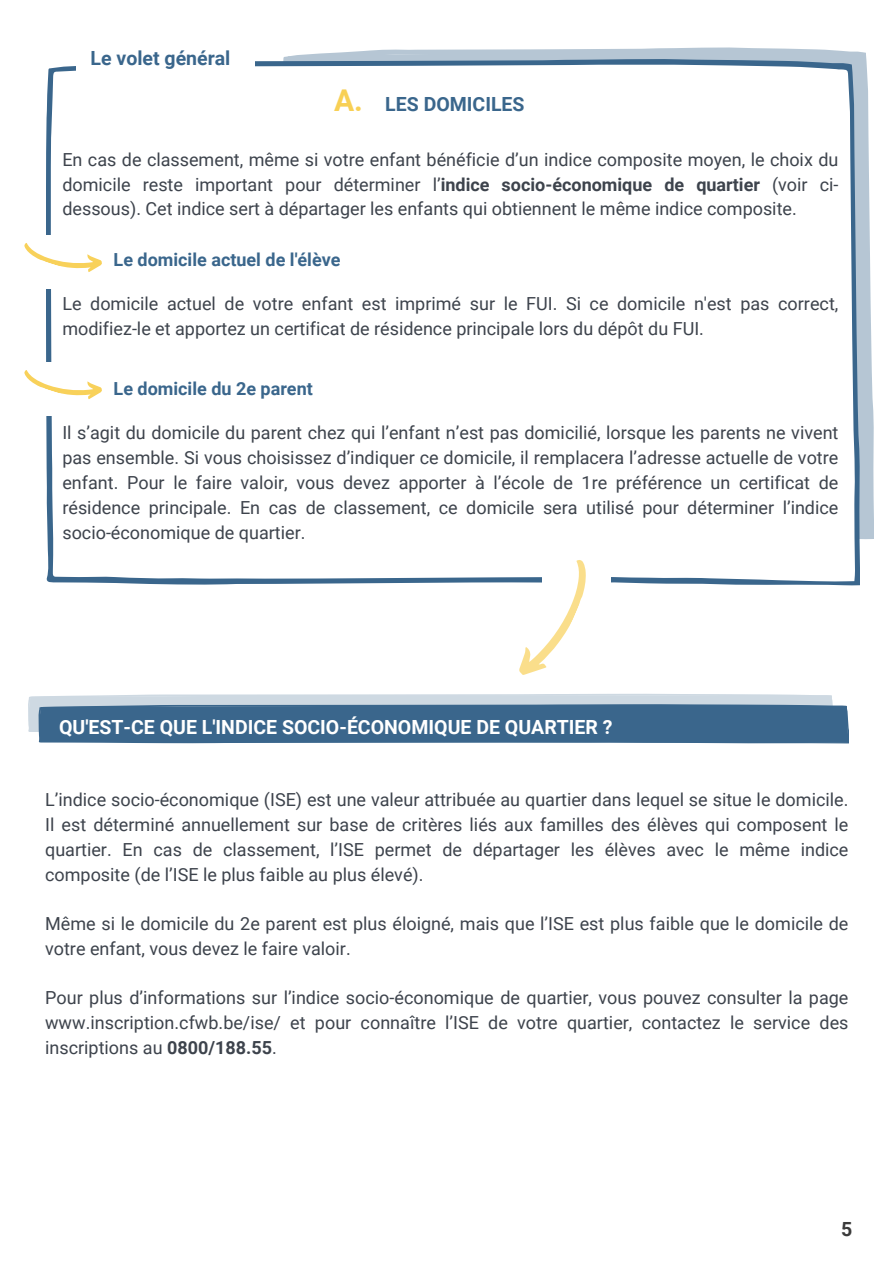
<style>
.page{position:relative;width:894px;height:1264px;background:#fff}
.page>*{position:absolute;margin:0;border:0;box-sizing:border-box;transform-origin:0 0}
.t1{font:700 30px "Roboto";color:#f8d055}
.t2{font:700 19.5px "Roboto";color:#fff}
.t3{font:700 19.5px "Roboto";color:#3a668c}
.t4{font:700 19.5px "Roboto";color:#3b3b3b}
.t5{font:18px/25px "Roboto";color:#3d434c;text-align:justify}
.t6{font:700 18px "Roboto";color:#3a668c}
.s1{font-weight:700}
</style>
<div class="page">
<svg style="left:283px;top:47px;width:589px;height:492px;fill:#b6c6d4"></svg>
<svg style="left:46px;top:59px;width:812px;height:526px"></svg>
<div style="left:25px;top:362px;width:60px;height:53px;background:#fff"></div>
<svg style="left:24px;top:362px;width:79px;height:43px"></svg>
<div style="left:76px;top:56px;width:178px;height:20px;background:#fff"></div>
<div style="left:25px;top:235px;width:60px;height:53px;background:#fff"></div>
<svg style="left:24px;top:235px;width:79px;height:43px"></svg>
<div style="left:541px;top:539px;width:69px;height:55px;background:#fff"></div>
<svg style="left:514px;top:553px;width:72px;height:122px"></svg>
<svg style="left:28px;top:693px;width:821px;height:50px;background:#6184a2"></svg>
<p class="t3" style="left:90px;top:47px;width:141px">Le volet général</p>
<h1 class="t1" style="left:334px;top:83px;width:30px">A.</h1>
<h2 class="t3" style="left:385px;top:93px;width:141px">LES DOMICILES</h2>
<p class="t5" style="left:62px;top:147px;width:777px">En cas de classement, même si votre enfant bénéficie d’un indice composite moyen, le choix du domicile reste important pour déterminer l’<span class="s1">indice socio-économique de quartier</span> (voir ci&shy;dessous). Cet indice sert à départager les enfants qui obtiennent le même indice composite.</p>
<p class="t6" style="left:114px;top:249px;width:228px">Le domicile actuel de l'élève</p>
<h3 class="t5" style="left:62px;top:291px;width:777px">Le domicile actuel de votre enfant est imprimé sur le FUI. Si ce domicile n'est pas correct, modifiez-le et apportez un certificat de résidence principale lors du dépôt du FUI.</h3>
<h3 class="t6" style="left:114px;top:378px;width:201px">Le domicile du 2e parent</h3>
<h3 class="t5" style="left:62px;top:420px;width:777px">Il s’agit du domicile du parent chez qui l’enfant n’est pas domicilié, lorsque les parents ne vivent pas ensemble. Si vous choisissez d’indiquer ce domicile, il remplacera l’adresse actuelle de votre enfant. Pour le faire valoir, vous devez apporter à l’école de 1re préférence un certificat de résidence principale. En cas de classement, ce domicile sera utilisé pour déterminer l’indice socio-économique de quartier.</h3>
<p class="t2" style="left:59px;top:715px;width:554px">QU'EST-CE QUE L'INDICE SOCIO-ÉCONOMIQUE DE QUARTIER ?</p>
<p class="t5" style="left:45px;top:787px;width:804px">L’indice socio-économique (ISE) est une valeur attribuée au quartier dans lequel se situe le domicile.<br>Il est déterminé annuellement sur base de critères liés aux familles des élèves qui composent le quartier. En cas de classement, l’ISE permet de départager les élèves avec le même indice composite (de l’ISE le plus faible au plus élevé).</p>
<h2 class="t5" style="left:45px;top:911px;width:804px">Même si le domicile du 2e parent est plus éloigné, mais que l’ISE est plus faible que le domicile de votre enfant, vous devez le faire valoir.</h2>
<p class="t5" style="left:45px;top:985px;width:804px">Pour plus d’informations sur l’indice socio-économique de quartier, vous pouvez consulter la page www.inscription.cfwb.be/ise/ et pour connaître l’ISE de votre quartier, contactez le service des inscriptions au <span class="s1">0800/188.55</span>.</p>
<p class="t4" style="left:841px;top:1217px;width:13px">5</p>
</div>
